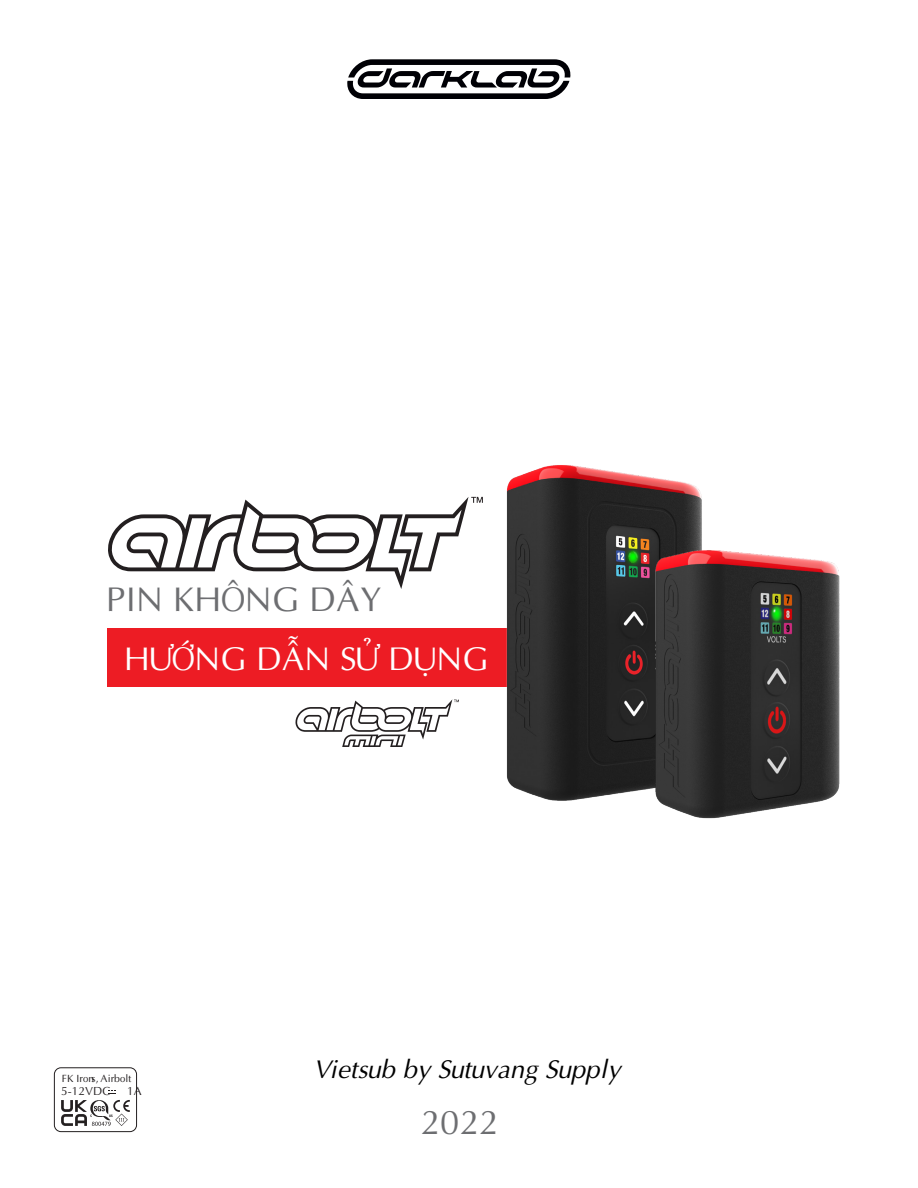
<style>
.page{position:relative;width:918px;height:1188px;background:#fff}
.page>*{position:absolute;margin:0;border:0;box-sizing:border-box;transform-origin:0 0}
.t1{font:34.5px "UTM Aptima";color:#6d6e71}
.t2{font:33px "UTM Aptima";color:#fff}
.t3{font:italic 25.8px "UTM Aptima";color:#000}
.t4{font:11.7px "UTM Aptima";color:#231f20}
.t5{font:10.5px "UTM Aptima";color:#231f20}
</style>
<div class="page">
<div style="left:107px;top:628px;width:573px;height:59px;background:#ed1c24"></div>
<svg style="left:347px;top:59px;width:224px;height:40px"></svg>
<svg style="left:108px;top:497px;width:364px;height:92px"></svg>
<img style="left:472px;top:465px;width:230px;height:336px">
<img style="left:646px;top:544px;width:194px;height:275px">
<svg style="left:295px;top:699px;width:164px;height:48px"></svg>
<div style="left:54px;top:1067px;width:83px;height:65px;border:1px solid #231f20;border-radius:7px"></div>
<svg style="left:108px;top:1090px;width:8px;height:4px"></svg>
<svg style="left:61px;top:1100px;width:69px;height:26px"></svg>
<h1 class="t1" style="left:107px;top:573px;width:278px">PIN KHÔNG DÂY</h1>
<p class="t2" style="left:124px;top:634px;width:366px">HƯỚNG DẪN SỬ DỤNG</p>
<p class="t5" style="left:62px;top:1071px;width:71px">FK Irons, Airbolt</p>
<p class="t4" style="left:61px;top:1082px;width:51px">5-12VDC</p>
<p class="t4" style="left:127px;top:1082px;width:16px">1A</p>
<p class="t3" style="left:313px;top:1050px;width:309px">Vietsub by Sutuvang Supply</p>
<h1 class="t1" style="left:421px;top:1096px;width:80px">2022</h1>
</div>
